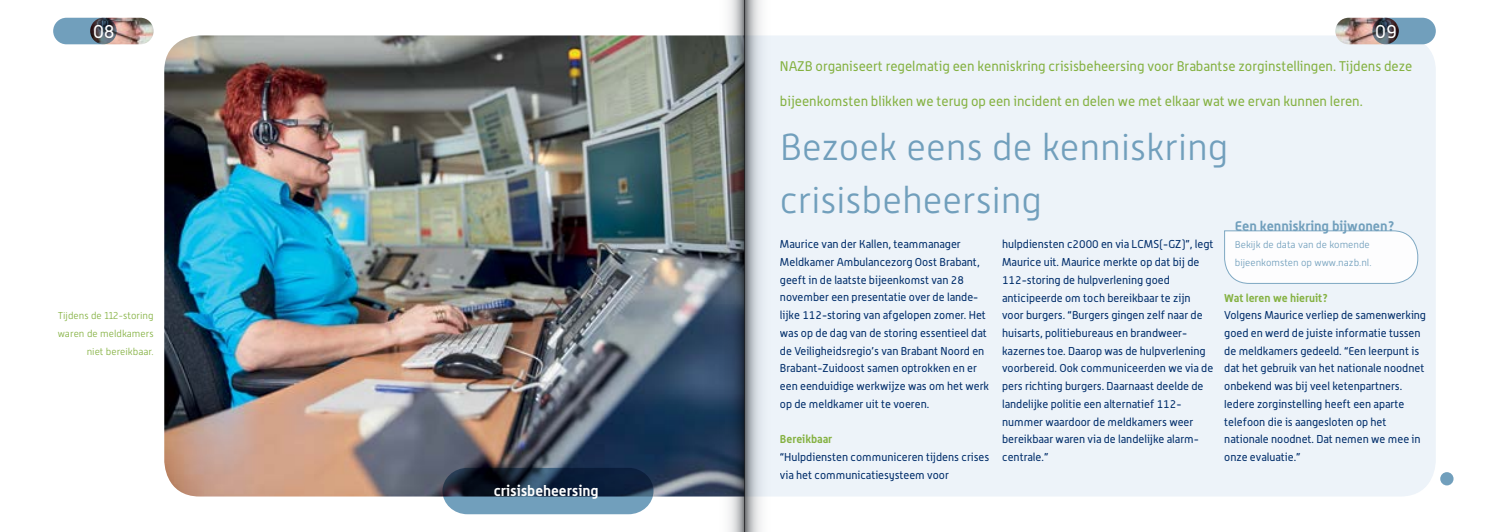
<style>
.page{position:relative;width:1489px;height:532px;background:#fff}
.page>*{position:absolute;margin:0;border:0;box-sizing:border-box;transform-origin:0 0}
.t1{font:300 37.5px/53.1px "Alwyn New";color:#719fbc}
.t2{font:18.75px "Alwyn";color:#fff}
.t3{font:700 14.75px "Alwyn";color:#fff}
.t4{font:13.75px "Alwyn";color:#84b141}
.t5{font:700 13.75px "Alwyn";color:#719fbc}
.t6{font:11.25px/17.8px "Alwyn";color:#002d6a}
.t7{font:700 11.25px "Alwyn";color:#84b141}
.t8{font:300 10px/17.8px "Alwyn New";color:#84b141;text-align:right}
.t9{font:300 10px/17.8px "Alwyn New";color:#719fbc}
</style>
<div class="page">
<div style="left:780px;top:36px;width:655px;height:460px;background:#edf3f9"></div>
<svg style="left:1223px;top:230px;width:195px;height:54px"></svg>
<svg style="left:1426px;top:18px;width:9px;height:26px"></svg>
<div style="left:1372px;top:18px;width:63px;height:26px;background:#719fbc;border-radius:13px"></div>
<img style="left:1335px;top:18px;width:63px;height:26px">
<img style="left:164px;top:35px;width:545px;height:461px">
<svg style="left:442px;top:467px;width:211px;height:47px;background:#3a546c"></svg>
<div style="left:53px;top:18px;width:64px;height:26px;background:#719fbc;border-radius:13px"></div>
<img style="left:90px;top:18px;width:64px;height:26px">
<div style="left:1439px;top:472px;width:14px;height:13px;background:#719fbc;border-radius:50%"></div>
<svg style="left:744px;top:0;width:36px;height:531px;background:#c4c9cf"></svg>
<svg style="left:709px;top:0;width:35px;height:531px;background:#647079"></svg>
<h2 class="t2" style="left:93px;top:20px;width:23px">08</h2>
<p class="t8" style="left:58px;top:307px;width:97px">Tijdens de 112-storing waren de meldkamers niet bereikbaar.</p>
<h3 class="t3" style="left:493px;top:481px;width:106px">crisisbeheersing</h3>
<h2 class="t2" style="left:1374px;top:20px;width:23px">09</h2>
<p class="t4" style="left:780px;top:58px;width:634px">NAZB organiseert regelmatig een kenniskring crisisbeheersing voor Brabantse zorginstellingen. Tijdens deze</p>
<p class="t4" style="left:780px;top:93px;width:584px">bijeenkomsten blikken we terug op een incident en delen we met elkaar wat we ervan kunnen leren.</p>
<h1 class="t1" style="left:780px;top:120px;width:450px">Bezoek eens de kenniskring crisisbeheersing</h1>
<p class="t5" style="left:1234px;top:217px;width:161px">Een kenniskring bijwonen?</p>
<p class="t9" style="left:1234px;top:236px;width:138px">Bekijk de data van de komende bijeenkomsten op www.nazb.nl.</p>
<p class="t6" style="left:1002px;top:235px;width:213px">hulpdiensten c2000 en via LCMS(-GZ)”, legt Maurice uit. Maurice merkte op dat bij de 112-storing de hulpverlening goed anticipeerde om toch bereikbaar te zijn voor burgers. “Burgers gingen zelf naar de huisarts, politiebureaus en brandweer&shy;kazernes toe. Daarop was de hulpverlening voorbereid. Ook communiceerden we via de pers richting burgers. Daarnaast deelde de landelijke politie een alternatief 112- nummer waardoor de meldkamers weer bereikbaar waren via de landelijke alarm&shy;centrale.”</p>
<p class="t6" style="left:780px;top:235px;width:211px">Maurice van der Kallen, teammanager Meldkamer Ambulancezorg Oost Brabant, geeft in de laatste bijeenkomst van 28 november een presentatie over de lande&shy;lijke 112-storing van afgelopen zomer. Het was op de dag van de storing essentieel dat de Veiligheidsregio’s van Brabant Noord en Brabant-Zuidoost samen optrokken en er een eenduidige werkwijze was om het werk op de meldkamer uit te voeren.</p>
<p class="t7" style="left:780px;top:432px;width:54px">Bereikbaar</p>
<p class="t6" style="left:780px;top:448px;width:211px">“Hulpdiensten communiceren tijdens crises via het communicatiesysteem voor</p>
<p class="t7" style="left:1224px;top:290px;width:106px">Wat leren we hieruit?</p>
<p class="t6" style="left:1224px;top:306px;width:203px">Volgens Maurice verliep de samenwerking goed en werd de juiste informatie tussen de meldkamers gedeeld. “Een leerpunt is dat het gebruik van het nationale noodnet onbekend was bij veel ketenpartners.<br>Iedere zorginstelling heeft een aparte telefoon die is aangesloten op het nationale noodnet. Dat nemen we mee in onze evaluatie.”</p>
</div>
